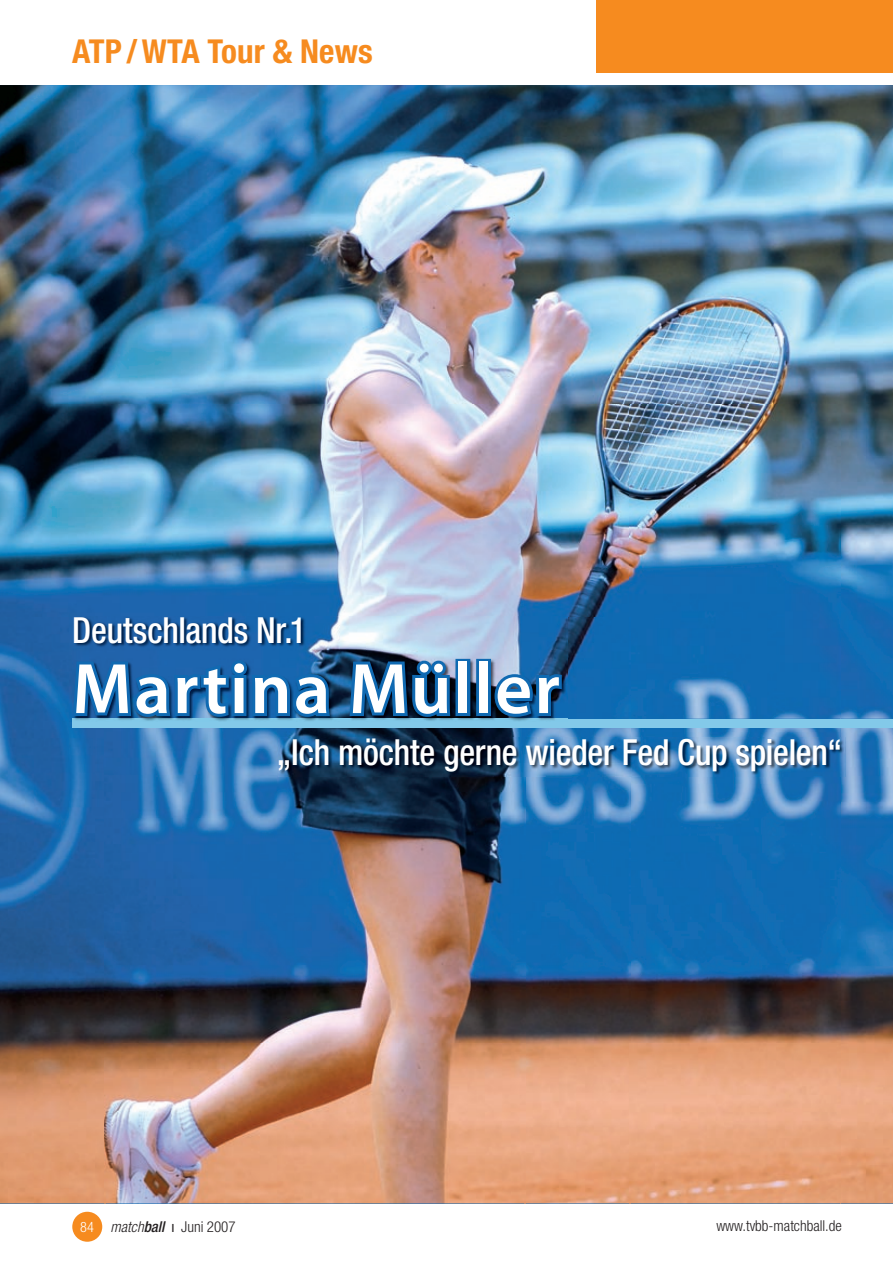
<style>
.page{position:relative;width:893px;height:1263px;background:#fff}
.page>*{position:absolute;margin:0;border:0;box-sizing:border-box;transform-origin:0 0}
.t1{font:600 72px "Myriad Pro";letter-spacing:.03em;color:#fff}
.t2{font:500 condensed 36px "Helvetica Neue";letter-spacing:-.005em;color:#fff;scale:.95 1}
.t3{font:700 condensed 33px "Helvetica Neue";letter-spacing:.005em;color:#f68b1f}
.t4{font:300 condensed 15px "Helvetica Neue";color:#231f20}
.t5{font:300 condensed 14.25px "Helvetica Neue";color:#fff}
.s1{font-style:italic}
.s2{font-weight:500;font-style:italic}
.s3{font-weight:400}
</style>
<div class="page">
<div style="left:597px;top:0;width:296px;height:72px;background:#f68b1f"></div>
<div style="left:72px;top:1212px;width:30px;height:30px;background:#f68b1f;border-radius:50%"></div>
<img style="left:0;top:85px;width:840px;height:319px">
<img style="left:840px;top:85px;width:53px;height:1118px">
<img style="left:0;top:404px;width:630px;height:213px">
<img style="left:630px;top:404px;width:211px;height:799px">
<img style="left:0;top:617px;width:105px;height:586px">
<img style="left:525px;top:617px;width:106px;height:586px">
<img style="left:105px;top:728px;width:420px;height:475px">
<div style="left:72px;top:719px;width:821px;height:9px;background:#83c9e9"></div>
<img style="left:72px;top:616px;width:495px;height:105px">
<svg style="left:70px;top:657px;width:264px;height:64px;background:#1760a0"></svg>
<svg style="left:346px;top:658px;width:107px;height:62px;background:#154e7f"></svg>
<div style="left:455px;top:659px;width:15px;height:57px;border:6px solid #106ab2"></div>
<div style="left:476px;top:659px;width:15px;height:57px;border:6px solid #106ab2"></div>
<svg style="left:492px;top:671px;width:73px;height:49px;background:#1c5e95"></svg>
<img style="left:278px;top:737px;width:567px;height:39px">
<p class="t3" style="left:72px;top:32px;width:302px">ATP / WTA Tour &amp; News</p>
<p class="t2" style="left:72px;top:608px;width:248px">Deutschlands Nr.1</p>
<h1 class="t1" style="left:72px;top:649px;width:489px">Martina Müller</h1>
<p class="t2" style="left:277px;top:730px;width:596px">„Ich möchte gerne wieder Fed Cup spielen“</p>
<p class="t5" style="left:80px;top:1218px;width:15px">84</p>
<p class="t4" style="left:111px;top:1218px;width:127px"><span class="s1">match</span><span class="s2">ball</span> <span class="s3">ı</span> Juni 2007</p>
<p class="t4" style="left:716px;top:1217px;width:127px">www.tvbb-matchball.de</p>
</div>
